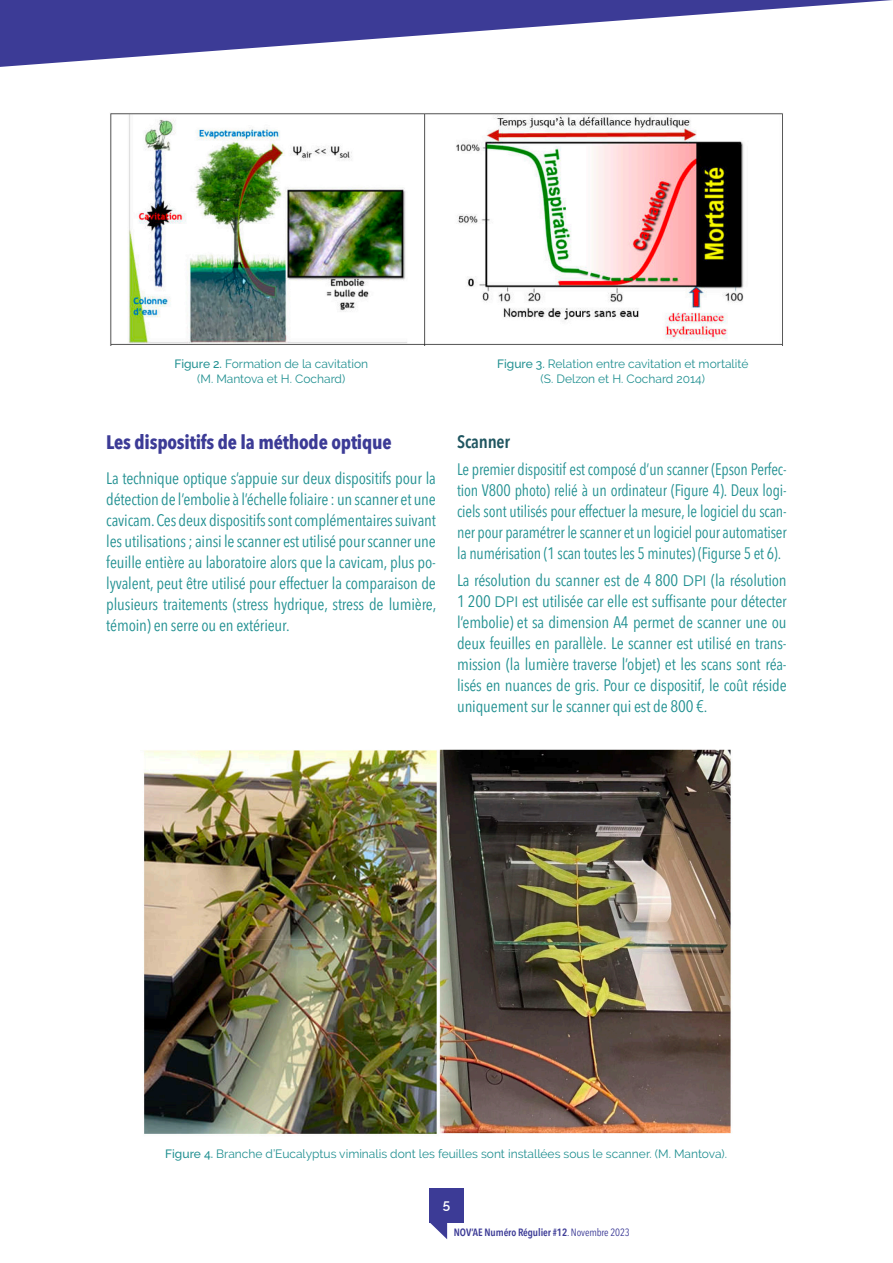
<style>
.page{position:relative;width:893px;height:1263px;background:#fff}
.page>*{position:absolute;margin:0;border:0;box-sizing:border-box;transform-origin:0 0}
.Titre_1{font:700 19.5px "Avenir Next Condensed";letter-spacing:-.01em;color:#3c3b96}
.Titre_2{font:600 18px "Avenir Next Condensed";letter-spacing:-.01em;color:#1f5560}
.Texte_courant{font:condensed 16.5px/21px "Avenir Next LT Pro";letter-spacing:-.01em;color:#219091;text-align:justify}
.Titre_2-2{font:condensed 16.5px/21px "Avenir Next LT Pro";letter-spacing:-.01em;color:#219091;text-align:justify;scale:.95 1}
.t1{font:600 13.5px "Raleway";color:#fff}
.Legende_sarcelle{font:12px/15px "Raleway";color:#219091;text-align:center}
.t2{font:600 condensed 10.5px "Avenir Next LT Pro";letter-spacing:-.01em;color:#3c3b96}
.s1{font-weight:500}
.s2{font-stretch:normal;font-size:15px}
.s3{font-weight:400}
</style>
<div class="page">
<svg style="left:429px;top:1222px;width:18px;height:17px"></svg>
<div style="left:429px;top:1188px;width:34px;height:34px;background:#3c3b96"></div>
<svg style="left:0;top:0;width:892px;height:67px"></svg>
<img style="left:110px;top:113px;width:673px;height:232px">
<img style="left:144px;top:749px;width:587px;height:385px">
<p class="Legende_sarcelle" style="left:174px;top:357px;width:195px"><span class="s1">Figure 2.</span> Formation de la cavitation</p>
<p class="Legende_sarcelle" style="left:197px;top:372px;width:149px">(M. Mantova et H. Cochard)</p>
<p class="Titre_1" style="left:106px;top:431px;width:287px">Les dispositifs de la méthode optique</p>
<p class="Texte_courant" style="left:106px;top:468px;width:332px">La technique optique s’appuie sur deux dispositifs pour la détection de l’embolie à l’échelle foliaire : un scanner et une cavicam. Ces deux dispositifs sont complémentaires suivant les utilisations ; ainsi le scanner est utilisé pour scanner une feuille entière au laboratoire alors que la cavicam, plus po&shy;lyvalent, peut être utilisé pour effectuer la comparaison de plusieurs traitements (stress hydrique, stress de lumière, témoin) en serre ou en extérieur.</p>
<p class="Legende_sarcelle" style="left:497px;top:357px;width:253px"><span class="s1">Figure 3.</span> Relation entre cavitation et mortalité (S. Delzon et H. Cochard 2014)</p>
<p class="Titre_2" style="left:457px;top:426px;width:54px">Scanner</p>
<p class="Titre_2-2" style="left:457px;top:459px;width:348px">Le premier dispositif est composé d’un scanner (Epson Perfec&shy;tion V800 photo) relié à un ordinateur (Figure 4). Deux logi&shy;ciels sont utilisés pour effectuer la mesure, le logiciel du scan&shy;ner pour paramétrer le scanner et un logiciel pour automatiser la numérisation (1 scan toutes les 5 minutes) (Figurse 5 et 6).</p>
<p class="Texte_courant" style="left:457px;top:570px;width:331px">La résolution du scanner est de 4 800 <span class="s2">DPI</span> (la résolution 1 200 <span class="s2">DPI</span> est utilisée car elle est suffisante pour détecter l’embolie) et sa dimension A4 permet de scanner une ou deux feuilles en parallèle. Le scanner est utilisé en trans&shy;mission (la lumière traverse l’objet) et les scans sont réa&shy;lisés en nuances de gris. Pour ce dispositif, le coût réside uniquement sur le scanner qui est de 800 €.</p>
<p class="Legende_sarcelle" style="left:165px;top:1146px;width:563px"><span class="s1">Figure 4.</span> Branche d’Eucalyptus viminalis dont les feuilles sont installées sous le scanner. (M. Mantova).</p>
<p class="t1" style="left:443px;top:1197px;width:9px">5</p>
<p class="t2" style="left:454px;top:1226px;width:177px">NOV’AE Numéro Régulier #12<span class="s3">. Novembre 2023</span></p>
</div>
